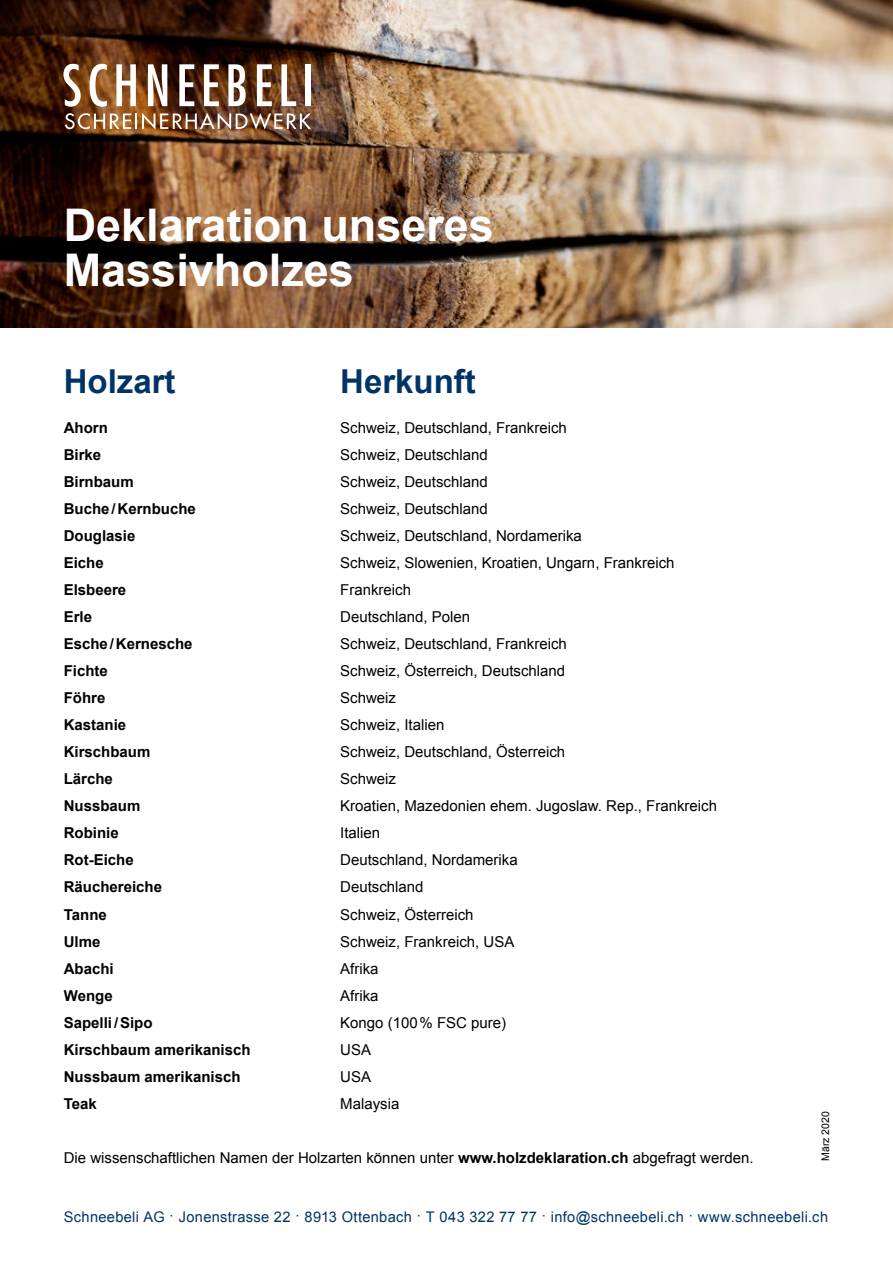
<style>
.page{position:relative;width:893px;height:1263px;background:#fff}
.page>*{position:absolute;margin:0;border:0;box-sizing:border-box;transform-origin:0 0}
.t1{font:700 45px/45px "Arial";color:#fff}
.t2{font:700 33px "Arial";color:#036}
.t3{font:15px "Arial";color:#000}
.t4{font:700 15px "Arial";color:#000}
.t5{font:14.7px "Arial";letter-spacing:.02em;color:#036}
.t6{font:10.5px "Arial";color:#000}
.s1{font-weight:700}
</style>
<div class="page">
<img style="left:0;top:0;width:893px;height:327px">
<svg style="left:63px;top:64px;width:18px;height:43px"></svg>
<svg style="left:90px;top:64px;width:17px;height:43px"></svg>
<svg style="left:116px;top:64px;width:20px;height:42px"></svg>
<svg style="left:148px;top:64px;width:19px;height:42px"></svg>
<svg style="left:179px;top:64px;width:15px;height:42px"></svg>
<svg style="left:204px;top:64px;width:15px;height:42px"></svg>
<svg style="left:228px;top:64px;width:18px;height:42px"></svg>
<svg style="left:257px;top:64px;width:15px;height:42px"></svg>
<svg style="left:281px;top:64px;width:15px;height:42px"></svg>
<div style="left:305px;top:64px;width:6px;height:42px;background:#fff"></div>
<img style="left:65px;top:113px;width:246px;height:17px">
<h1 class="t1" style="left:64px;top:204px;width:432px">Deklaration unseres<br>Massivholzes</h1>
<h2 class="t2" style="left:64px;top:359px;width:113px">Holzart</h2>
<h2 class="t2" style="left:340px;top:359px;width:137px">Herkunft</h2>
<p class="t4" style="left:64px;top:418px;width:46px">Ahorn</p>
<p class="t3" style="left:340px;top:418px;width:228px">Schweiz, Deutschland, Frankreich</p>
<p class="t4" style="left:64px;top:445px;width:39px">Birke</p>
<p class="t3" style="left:340px;top:445px;width:149px">Schweiz, Deutschland</p>
<p class="t4" style="left:64px;top:472px;width:72px">Birnbaum</p>
<p class="t3" style="left:340px;top:472px;width:149px">Schweiz, Deutschland</p>
<p class="t4" style="left:64px;top:499px;width:134px">Buche/Kernbuche</p>
<p class="t3" style="left:340px;top:499px;width:149px">Schweiz, Deutschland</p>
<p class="t4" style="left:64px;top:526px;width:73px">Douglasie</p>
<p class="t3" style="left:340px;top:526px;width:243px">Schweiz, Deutschland, Nordamerika</p>
<p class="t4" style="left:64px;top:553px;width:42px">Eiche</p>
<p class="t3" style="left:340px;top:553px;width:336px">Schweiz, Slowenien, Kroatien, Ungarn, Frankreich</p>
<p class="t4" style="left:64px;top:580px;width:64px">Elsbeere</p>
<p class="t3" style="left:340px;top:580px;width:72px">Frankreich</p>
<p class="t4" style="left:64px;top:607px;width:30px">Erle</p>
<p class="t3" style="left:340px;top:607px;width:132px">Deutschland, Polen</p>
<p class="t4" style="left:64px;top:634px;width:130px">Esche/Kernesche</p>
<p class="t3" style="left:340px;top:634px;width:228px">Schweiz, Deutschland, Frankreich</p>
<p class="t4" style="left:64px;top:661px;width:46px">Fichte</p>
<p class="t3" style="left:340px;top:661px;width:227px">Schweiz, Österreich, Deutschland</p>
<p class="t4" style="left:64px;top:688px;width:43px">Föhre</p>
<p class="t3" style="left:340px;top:688px;width:57px">Schweiz</p>
<p class="t4" style="left:64px;top:715px;width:64px">Kastanie</p>
<p class="t3" style="left:340px;top:715px;width:106px">Schweiz, Italien</p>
<p class="t4" style="left:64px;top:742px;width:88px">Kirschbaum</p>
<p class="t3" style="left:340px;top:742px;width:227px">Schweiz, Deutschland, Österreich</p>
<p class="t4" style="left:64px;top:769px;width:51px">Lärche</p>
<p class="t3" style="left:340px;top:769px;width:57px">Schweiz</p>
<p class="t4" style="left:64px;top:796px;width:78px">Nussbaum</p>
<p class="t3" style="left:340px;top:796px;width:378px">Kroatien, Mazedonien ehem. Jugoslaw. Rep., Frankreich</p>
<p class="t4" style="left:64px;top:823px;width:57px">Robinie</p>
<p class="t3" style="left:340px;top:823px;width:42px">Italien</p>
<p class="t4" style="left:64px;top:850px;width:72px">Rot-Eiche</p>
<p class="t3" style="left:340px;top:850px;width:179px">Deutschland, Nordamerika</p>
<p class="t4" style="left:64px;top:877px;width:100px">Räuchereiche</p>
<p class="t3" style="left:340px;top:877px;width:85px">Deutschland</p>
<p class="t4" style="left:64px;top:904px;width:45px">Tanne</p>
<p class="t3" style="left:340px;top:904px;width:135px">Schweiz, Österreich</p>
<p class="t4" style="left:64px;top:931px;width:38px">Ulme</p>
<p class="t3" style="left:340px;top:931px;width:176px">Schweiz, Frankreich, USA</p>
<p class="t4" style="left:64px;top:958px;width:52px">Abachi</p>
<p class="t3" style="left:340px;top:958px;width:40px">Afrika</p>
<p class="t4" style="left:64px;top:985px;width:50px">Wenge</p>
<p class="t3" style="left:340px;top:985px;width:40px">Afrika</p>
<p class="t4" style="left:64px;top:1012px;width:90px">Sapelli/Sipo</p>
<p class="t3" style="left:340px;top:1012px;width:168px">Kongo (100% FSC pure)</p>
<p class="t4" style="left:64px;top:1039px;width:188px">Kirschbaum amerikanisch</p>
<p class="t3" style="left:340px;top:1039px;width:32px">USA</p>
<p class="t4" style="left:64px;top:1066px;width:178px">Nussbaum amerikanisch</p>
<p class="t3" style="left:340px;top:1066px;width:32px">USA</p>
<p class="t4" style="left:64px;top:1093px;width:35px">Teak</p>
<p class="t3" style="left:340px;top:1093px;width:61px">Malaysia</p>
<p class="t3" style="left:64px;top:1147px;width:691px">Die wissenschaftlichen Namen der Holzarten können unter <span class="s1">www.holzdeklaration.ch</span> abgefragt werden.</p>
<p class="t6" style="left:819px;top:1161px;width:51px;rotate:-90deg">März 2020</p>
<p class="t5" style="left:64px;top:1207px;width:766px">Schneebeli AG · Jonenstrasse 22 · 8913 Ottenbach · T 043 322 77 77 · info@schneebeli.ch · www.schneebeli.ch</p>
</div>
